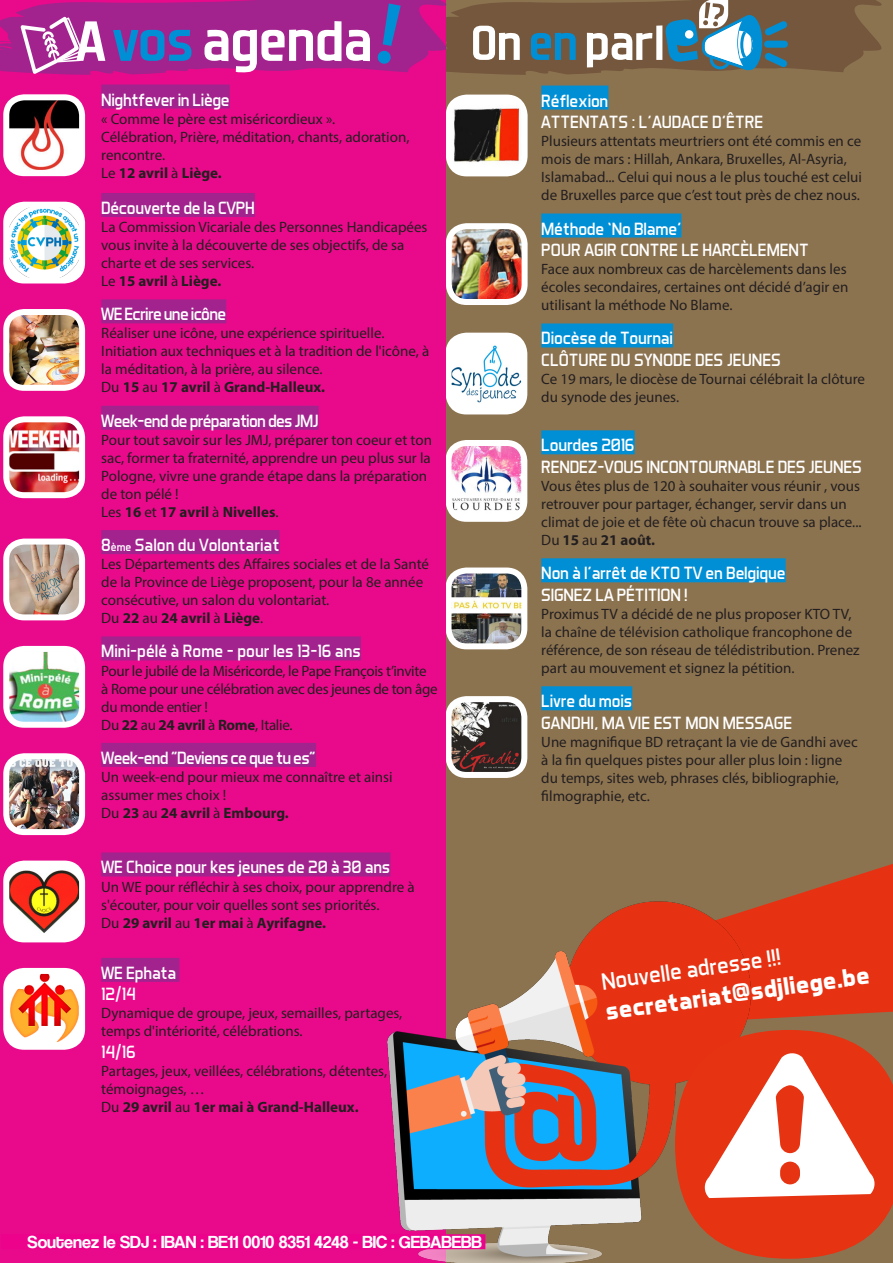
<style>
.page{position:relative;width:893px;height:1263px;background:#fff}
.page>*{position:absolute;margin:0;border:0;box-sizing:border-box;transform-origin:0 0}
.t1{font:700 25.5px "Aero Matics";color:#fff}
.t2{font:24px "Aero Matics";color:#fff}
.Paragraphe{font:18px/21.6px "Aero Matics";letter-spacing:-.01em;color:#fff}
.Paragraphe-2{font:18px "Aero Matics";letter-spacing:-.04em;color:#fff}
.t3{font:18px "Coolvetica Rg";color:#fff}
.Paragraphe-3{font:15px/18px "Myriad Pro";color:#231f20}
.Paragraphe-4{font:15px/18px "Myriad Pro";letter-spacing:-.02em;color:#231f20}
.s1{font-weight:700}
.s2{font-size:12px}
</style>
<div class="page">
<div style="left:445px;top:0;width:448px;height:1263px;background:#8c7350"></div>
<div style="left:541px;top:86px;width:67px;height:24px;background:#008fd5"></div>
<div style="left:541px;top:213px;width:140px;height:24px;background:#008fd5"></div>
<div style="left:541px;top:323px;width:132px;height:24px;background:#008fd5"></div>
<div style="left:541px;top:430px;width:94px;height:24px;background:#008fd5"></div>
<div style="left:541px;top:558px;width:245px;height:24px;background:#008fd5"></div>
<div style="left:541px;top:686px;width:91px;height:24px;background:#008fd5"></div>
<img style="left:453px;top:102px;width:68px;height:67px">
<div style="left:446px;top:95px;width:82px;height:81px;border:6px solid #fff;border-radius:18px"></div>
<img style="left:453px;top:230px;width:68px;height:68px">
<div style="left:446px;top:223px;width:82px;height:82px;border:6px solid #fff;border-radius:18px"></div>
<img style="left:452px;top:447px;width:68px;height:68px">
<div style="left:445px;top:440px;width:82px;height:82px;border:6px solid #fff;border-radius:18px"></div>
<div style="left:448px;top:336px;width:76px;height:75px;background:#fff;border-radius:18px"></div>
<img style="left:452px;top:345px;width:68px;height:58px">
<div style="left:445px;top:333px;width:82px;height:81px;border:6px solid #fff;border-radius:18px"></div>
<img style="left:452px;top:574px;width:68px;height:68px">
<div style="left:445px;top:567px;width:82px;height:82px;border:6px solid #fff;border-radius:18px"></div>
<img style="left:452px;top:703px;width:68px;height:68px">
<div style="left:445px;top:696px;width:82px;height:82px;border:6px solid #fff;border-radius:18px"></div>
<div style="left:0;top:0;width:446px;height:1263px;background:#e90a8b"></div>
<svg style="left:0;top:0;width:882px;height:75px;background:#955c84"></svg>
<svg style="left:750px;top:864px;width:143px;height:156px"></svg>
<img style="left:388px;top:901px;width:362px;height:362px">
<svg style="left:675px;top:1030px;width:218px;height:229px;background:#e26c53"></svg>
<div style="left:101px;top:85px;width:129px;height:24px;background:#a2238e"></div>
<div style="left:101px;top:193px;width:154px;height:24px;background:#a2238e"></div>
<div style="left:101px;top:299px;width:125px;height:24px;background:#a2238e"></div>
<div style="left:101px;top:406px;width:218px;height:24px;background:#a2238e"></div>
<div style="left:101px;top:530px;width:179px;height:24px;background:#a2238e"></div>
<div style="left:101px;top:636px;width:260px;height:24px;background:#a2238e"></div>
<div style="left:101px;top:743px;width:215px;height:24px;background:#a2238e"></div>
<div style="left:101px;top:852px;width:289px;height:24px;background:#a2238e"></div>
<div style="left:101px;top:958px;width:78px;height:24px;background:#a2238e"></div>
<img style="left:10px;top:101px;width:68px;height:68px">
<div style="left:3px;top:94px;width:82px;height:82px;border:6px solid #fff;border-radius:18px"></div>
<img style="left:10px;top:209px;width:68px;height:67px">
<div style="left:3px;top:202px;width:82px;height:81px;border:6px solid #fff;border-radius:18px"></div>
<img style="left:10px;top:423px;width:68px;height:68px">
<div style="left:3px;top:416px;width:82px;height:82px;border:6px solid #fff;border-radius:18px"></div>
<img style="left:10px;top:546px;width:68px;height:67px">
<div style="left:3px;top:539px;width:82px;height:81px;border:6px solid #fff;border-radius:18px"></div>
<img style="left:10px;top:316px;width:68px;height:68px">
<div style="left:3px;top:309px;width:82px;height:82px;border:6px solid #fff;border-radius:18px"></div>
<img style="left:10px;top:653px;width:68px;height:68px">
<div style="left:3px;top:646px;width:82px;height:82px;border:6px solid #fff;border-radius:18px"></div>
<img style="left:10px;top:760px;width:68px;height:68px">
<div style="left:3px;top:753px;width:82px;height:82px;border:6px solid #fff;border-radius:18px"></div>
<img style="left:10px;top:975px;width:68px;height:68px">
<div style="left:3px;top:968px;width:82px;height:82px;border:6px solid #fff;border-radius:18px"></div>
<div style="left:6px;top:863px;width:76px;height:76px;background:#fff;border-radius:18px"></div>
<img style="left:10px;top:870px;width:68px;height:63px">
<div style="left:3px;top:860px;width:82px;height:82px;border:6px solid #fff;border-radius:18px"></div>
<div style="left:1px;top:1234px;width:484px;height:15px;background:#ed028c"></div>
<p class="Paragraphe" style="left:101px;top:88px;width:130px">Nightfever in Liège</p>
<p class="Paragraphe-3" style="left:101px;top:109px;width:310px">« Comme le père est miséricordieux ».<br>Célébration, Prière, méditation, chants, adoration, rencontre.<br>Le <span class="s1">12 avril</span> à <span class="s1">Liège.</span></p>
<p class="Paragraphe" style="left:101px;top:197px;width:155px">Découverte de la CVPH</p>
<p class="Paragraphe-3" style="left:101px;top:218px;width:328px">La Commission Vicariale des Personnes Handicapées vous invite à la découverte de ses objectifs, de sa charte et de ses services.<br>Le <span class="s1">15 avril</span> à <span class="s1">Liège.</span></p>
<p class="Paragraphe-2" style="left:101px;top:304px;width:126px">WE Ecrire une icône</p>
<p class="Paragraphe-3" style="left:101px;top:324px;width:329px">Réaliser une icône, une expérience spirituelle.<br>Initiation aux techniques et à la tradition de l'icône, à la méditation, à la prière, au silence.<br>Du <span class="s1">15</span> au <span class="s1">17 avril</span> à <span class="s1">Grand-Halleux.</span></p>
<p class="Paragraphe-2" style="left:101px;top:410px;width:219px">Week-end de préparation des JMJ</p>
<p class="Paragraphe-3" style="left:101px;top:430px;width:332px">Pour tout savoir sur les JMJ, préparer ton coeur et ton sac, former ta fraternité, apprendre un peu plus sur la Pologne, vivre une grande étape dans la préparation de ton pélé !<br>Les <span class="s1">16</span> et <span class="s1">17 avril</span> à <span class="s1">Nivelles</span>.</p>
<p class="Paragraphe" style="left:101px;top:534px;width:180px">8<span class="s2">ème</span> Salon du Volontariat</p>
<p class="Paragraphe-3" style="left:101px;top:555px;width:329px">Les Départements des Affaires sociales et de la Santé de la Province de Liège proposent, pour la 8e année consécutive, un salon du volontariat.<br>Du <span class="s1">22</span> au <span class="s1">24 avril</span> à <span class="s1">Liège</span>.</p>
<p class="Paragraphe" style="left:101px;top:640px;width:261px">Mini-pélé à Rome - pour les 13-16 ans</p>
<p class="Paragraphe-4" style="left:101px;top:661px;width:338px">Pour le jubilé de la Miséricorde, le Pape François t’invite<br>à Rome pour une célébration avec des jeunes de ton âge du monde entier !<br>Du <span class="s1">22</span> au <span class="s1">24 avril</span> à <span class="s1">Rome</span>, Italie.</p>
<p class="Paragraphe-2" style="left:101px;top:747px;width:216px">Week-end "Deviens ce que tu es"</p>
<p class="Paragraphe-3" style="left:101px;top:768px;width:293px">Un week-end pour mieux me connaître et ainsi assumer mes choix !<br>Du <span class="s1">23</span> au <span class="s1">24 avril</span> à <span class="s1">Embourg.</span></p>
<p class="Paragraphe" style="left:101px;top:856px;width:291px">WE Choice pour kes jeunes de 20 à 30 ans</p>
<p class="Paragraphe-3" style="left:101px;top:877px;width:315px">Un WE pour réfléchir à ses choix, pour apprendre à s'écouter, pour voir quelles sont ses priorités.<br>Du <span class="s1">29 avril</span> au <span class="s1">1er mai</span> à <span class="s1">Ayrifagne.</span></p>
<p class="Paragraphe" style="left:101px;top:962px;width:76px">WE Ephata<br>12/14</p>
<p class="Paragraphe-3" style="left:101px;top:1004px;width:303px">Dynamique de groupe, jeux, semailles, partages, temps d'intériorité, célébrations.</p>
<p class="Paragraphe" style="left:101px;top:1041px;width:36px">14/16</p>
<p class="Paragraphe-3" style="left:101px;top:1062px;width:287px">Partages, jeux, veillées, célébrations, détentes, témoignages, …<br>Du <span class="s1">29 avril</span> au <span class="s1">1er mai à Grand-Halleux.</span></p>
<p class="t3" style="left:28px;top:1231px;width:456px">Soutenez le SDJ : IBAN : BE11 0010 8351 4248 - BIC : GEBABEBB</p>
<p class="Paragraphe" style="left:541px;top:89px;width:223px">Réflexion<br>ATTENTATS : L'AUDACE D'ÊTRE</p>
<p class="Paragraphe-3" style="left:541px;top:132px;width:322px">Plusieurs attentats meurtriers ont été commis en ce mois de mars : Hillah, Ankara, Bruxelles, Al-Asyria, Islamabad... Celui qui nous a le plus touché est celui de Bruxelles parce que c’est tout près de chez nous.</p>
<p class="Paragraphe" style="left:541px;top:217px;width:269px">Méthode ‘No Blame’<br>POUR AGIR CONTRE LE HARCÈLEMENT</p>
<p class="Paragraphe-3" style="left:541px;top:260px;width:309px">Face aux nombreux cas de harcèlements dans les écoles secondaires, certaines ont décidé d’agir en utilisant la méthode No Blame.</p>
<p class="Paragraphe" style="left:541px;top:327px;width:241px">Diocèse de Tournai<br>CLÔTURE DU SYNODE DES JEUNES</p>
<p class="Paragraphe-3" style="left:541px;top:370px;width:325px">Ce 19 mars, le diocèse de Tournai célébrait la clôture du synode des jeunes.</p>
<p class="Paragraphe" style="left:541px;top:434px;width:322px">Lourdes 2016<br>RENDEZ-VOUS INCONTOURNABLE DES JEUNES</p>
<p class="Paragraphe-3" style="left:541px;top:477px;width:322px">Vous êtes plus de 120 à souhaiter vous réunir , vous retrouver pour partager, échanger, servir dans un climat de joie et de fête où chacun trouve sa place...<br>Du <span class="s1">15</span> au <span class="s1">21 août.</span></p>
<p class="Paragraphe" style="left:541px;top:562px;width:246px">Non à l'arrêt de KTO TV en Belgique<br>SIGNEZ LA PÉTITION !</p>
<p class="Paragraphe-3" style="left:541px;top:605px;width:320px">Proximus TV a décidé de ne plus proposer KTO TV, la chaîne de télévision catholique francophone de référence, de son réseau de télédistribution. Prenez part au mouvement et signez la pétition.</p>
<p class="Paragraphe" style="left:541px;top:690px;width:252px">Livre du mois<br>GANDHI, MA VIE EST MON MESSAGE</p>
<p class="Paragraphe-3" style="left:541px;top:733px;width:318px">Une magnifique BD retraçant la vie de Gandhi avec à la fin quelques pistes pour aller plus loin : ligne du temps, sites web, phrases clés, bibliographie, filmographie, etc.</p>
<p class="t2" style="left:600px;top:968px;width:182px;rotate:-8deg">Nouvelle adresse !!!</p>
<p class="t1" style="left:604px;top:997px;width:268px;rotate:-8deg">secretariat@sdjliege.be</p>
</div>
